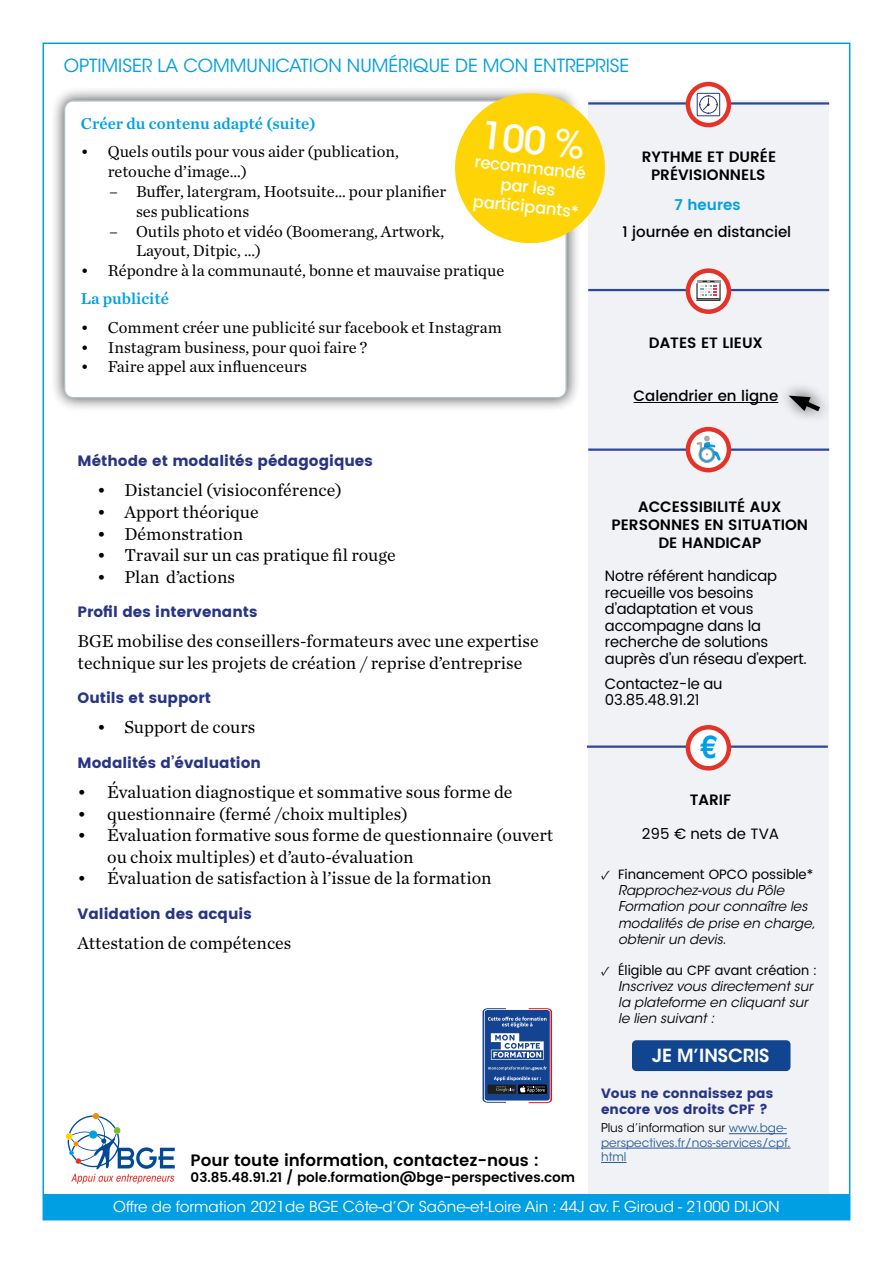
<style>
.page{position:relative;width:893px;height:1263px;background:#fff}
.page>*{position:absolute;margin:0;border:0;box-sizing:border-box;transform-origin:0 0}
.t1{font:500 37.5px "ITC Avant Garde Std";color:#fff}
.t2{font:600 30px "ITC Avant Garde Std";color:#009fe3}
.t3{font:18px/21.6px "Chronicle Text G1";color:#000}
.t4{font:18px "ITC Avant Garde Std";color:#009fe3}
.t5{font:600 18px "ITC Avant Garde Std";color:#fff}
.t6{font:16.5px/19.8px "Chronicle Text G1";color:#000}
.t7{font:16.5px "Chronicle Text G1 Semi";color:#009fe3}
.t8{font:600 16.5px "Poppins";color:#000}
.t9{font:500 16.5px/19.5px "Poppins";color:#fff;text-align:center}
.t10{font:15px/16.5px "Poppins";letter-spacing:-.01em;color:#000}
.t11{font:15px "Poppins";color:#283583}
.t12{font:600 15px/18px "Poppins";color:#000;text-align:center}
.t13{font:15px "ITC Avant Garde Std";color:#fff}
.t14{font:500 15px "Poppins";color:#000}
.t15{font:600 15px "Poppins";color:#009fe3}
.t16{font:italic 13.5px/16.2px "ITC Avant Garde Std";color:#000}
.t17{font:600 13.5px "Poppins";color:#000}
.t18{font:13.5px/16.2px "Poppins";color:#283583}
.t19{font:13.5px "Poppins";color:#000;scale:.96 1}
.t20{font:13.5px "Poppins";color:#000}
.t21{font:12px/14.4px "ITC Avant Garde Std";color:#275b9b}
.s1{font-family:"Minion Pro"}
.s2{color:#000}
</style>
<div class="page">
<div style="left:43px;top:1194px;width:807px;height:25px;background:#009ee3"></div>
<div style="left:66px;top:1133px;width:6px;height:7px;background:#ffd400;border-radius:50%"></div>
<svg style="left:68px;top:1113px;width:107px;height:71px"></svg>
<div style="left:588px;top:100px;width:241px;height:1094px;background:#f0f2f5"></div>
<hr style="left:588px;top:102px;width:241px;height:3px;background:#2e479e">
<svg style="left:688px;top:84px;width:41px;height:41px"></svg>
<div style="left:686px;top:82px;width:45px;height:45px;border:4px solid #e63329;border-radius:50%"></div>
<svg style="left:697px;top:93px;width:23px;height:23px"></svg>
<hr style="left:588px;top:289px;width:241px;height:2px;background:#2e479e">
<svg style="left:688px;top:271px;width:41px;height:41px"></svg>
<div style="left:686px;top:268px;width:45px;height:46px;border:4px solid #e63329;border-radius:50%"></div>
<hr style="left:697px;top:280px;width:23px;height:3px;background:#9d9d9c">
<svg style="left:696px;top:281px;width:24px;height:20px"></svg>
<hr style="left:588px;top:448px;width:241px;height:3px;background:#2e479e">
<svg style="left:688px;top:429px;width:41px;height:41px"></svg>
<div style="left:686px;top:427px;width:45px;height:45px;border:4px solid #e63329;border-radius:50%"></div>
<svg style="left:696px;top:436px;width:25px;height:27px"></svg>
<hr style="left:587px;top:745px;width:241px;height:3px;background:#2e479e">
<div style="left:688px;top:727px;width:41px;height:41px;background:#fff;border-radius:50%"></div>
<div style="left:686px;top:725px;width:45px;height:45px;border:4px solid #e63329;border-radius:50%"></div>
<div style="left:50px;top:86px;width:531px;height:327px;background:#000;opacity:.75"></div>
<div style="left:65px;top:101px;width:501px;height:297px;background:#fff;border-radius:9px"></div>
<div style="left:64px;top:100px;width:503px;height:298px;border:2px solid #b0bfc4;border-radius:9px"></div>
<hr style="left:634px;top:402px;width:144px;height:1px;background:#000">
<div style="left:777px;top:382px;width:55px;height:42px;background:#000;opacity:.75"></div>
<svg style="left:789px;top:395px;width:36px;height:20px"></svg>
<svg style="left:482px;top:1008px;width:70px;height:95px;background:#4b669c"></svg>
<hr style="left:729px;top:1133px;width:58px;height:1px;background:#275b9b">
<hr style="left:601px;top:1148px;width:190px;height:1px;background:#275b9b">
<svg style="left:601px;top:1162px;width:26px;height:1px"></svg>
<div style="left:632px;top:1040px;width:158px;height:31px;background:#11458f;border-radius:4px"></div>
<svg style="left:453px;top:91px;width:154px;height:154px"></svg>
<p class="t4" style="left:64px;top:54px;width:567px">OPTIMISER LA COMMUNICATION NUMÉRIQUE DE MON ENTREPRISE</p>
<p class="t7" style="left:81px;top:111px;width:236px">Créer du contenu adapté (suite)</p>
<p class="t6" style="left:108px;top:141px;width:293px;text-indent:-27px">• Quels outils pour vous aider (publication, retouche d’image…)</p>
<p class="t6" style="left:136px;top:181px;width:312px;text-indent:-27px">– Buffer, latergram, Hootsuite… pour planifier ses publications</p>
<p class="t6" style="left:136px;top:220px;width:310px;text-indent:-27px">– Outils photo et vidéo (Boomerang, Artwork,<br>Layout, Ditpic, …)</p>
<p class="t6" style="left:81px;top:260px;width:425px">• Répondre à la communauté, bonne et mauvaise pratique</p>
<p class="t7" style="left:81px;top:286px;width:90px">La publicité</p>
<p class="t6" style="left:81px;top:316px;width:423px">• Comment créer une publicité sur facebook et Instagram</p>
<p class="t6" style="left:81px;top:336px;width:288px">• Instagram business, pour quoi faire ?</p>
<p class="t6" style="left:81px;top:356px;width:228px">• Faire appel aux influenceurs</p>
<h1 class="t1" style="left:484px;top:112px;width:105px;rotate:6deg">100 %</h1>
<p class="t9" style="left:476px;top:152px;width:113px;rotate:6deg">recommandé par les participants*</p>
<p class="t12" style="left:642px;top:148px;width:136px">RYTHME ET DURÉE<br>PRÉVISIONNELS</p>
<p class="t15" style="left:675px;top:194px;width:68px">7 heures</p>
<p class="t14" style="left:622px;top:220px;width:170px">1 journée en distanciel</p>
<p class="t12" style="left:649px;top:334px;width:116px">DATES ET LIEUX</p>
<p class="t14" style="left:634px;top:384px;width:146px">Calendrier en ligne</p>
<p class="t11" style="left:78px;top:452px;width:297px">Méthode et modalités pédagogiques</p>
<p class="t3" style="left:97px;top:479px;width:246px">• Distanciel (visioconférence)</p>
<p class="t3" style="left:97px;top:500px;width:163px">• Apport théorique</p>
<p class="t3" style="left:97px;top:522px;width:147px">• Démonstration</p>
<p class="t3" style="left:97px;top:543px;width:300px">• Travail sur un cas pratique fil rouge</p>
<p class="t3" style="left:97px;top:565px;width:139px">• Plan d’actions</p>
<p class="t11" style="left:78px;top:603px;width:181px">Profil des intervenants</p>
<p class="t3" style="left:78px;top:629px;width:463px">BGE mobilise des conseillers-formateurs avec une expertise technique sur les projets de création / reprise d’entreprise</p>
<p class="t11" style="left:78px;top:689px;width:135px">Outils et support</p>
<p class="t3" style="left:97px;top:716px;width:159px">• Support de cours</p>
<p class="t11" style="left:78px;top:754px;width:185px">Modalités d’évaluation</p>
<p class="t3" style="left:78px;top:780px;width:437px">• Évaluation diagnostique et sommative sous forme de</p>
<p class="t3" style="left:78px;top:802px;width:332px">• questionnaire (fermé /choix multiples)</p>
<p class="t3" style="left:107px;top:823px;width:448px;text-indent:-30px">• Évaluation formative sous forme de questionnaire (ouvert ou choix multiples) et d’auto-évaluation</p>
<p class="t3" style="left:78px;top:866px;width:416px">• Évaluation de satisfaction à l’issue de la formation</p>
<p class="t11" style="left:78px;top:905px;width:176px">Validation des acquis</p>
<p class="t3" style="left:78px;top:931px;width:215px">Attestation de compétences</p>
<p class="t8" style="left:191px;top:1147px;width:350px">Pour toute information, contactez-nous :</p>
<p class="t17" style="left:191px;top:1167px;width:386px">03.85.48.91.21 / pole.formation@bge-perspectives.com</p>
<p class="t12" style="left:611px;top:498px;width:198px">ACCESSIBILITÉ AUX<br>PERSONNES EN SITUATION<br>DE HANDICAP</p>
<p class="t10" style="left:605px;top:568px;width:203px">Notre référent handicap recueille vos besoins d’adaptation et vous accompagne dans la recherche de solutions auprès d’un réseau d’expert.</p>
<p class="t10" style="left:605px;top:675px;width:119px">Contactez-le au<br>03.85.48.91.21</p>
<h2 class="t2" style="left:700px;top:728px;width:18px">€</h2>
<p class="t12" style="left:690px;top:791px;width:43px">TARIF</p>
<p class="t10" style="left:642px;top:826px;width:139px">295 € nets de TVA</p>
<p class="t20" style="left:601px;top:864px;width:214px"><span class="s1">✓</span> Financement OPCO possible*</p>
<p class="t16" style="left:618px;top:882px;width:199px">Rapprochez-vous du Pôle<br>Formation pour connaître les modalités de prise en charge, obtenir un devis.</p>
<p class="t19" style="left:601px;top:960px;width:226px"><span class="s1">✓</span> Éligible au CPF avant création :</p>
<p class="t16" style="left:618px;top:978px;width:196px">Inscrivez vous directement sur la plateforme en cliquant sur le lien suivant :</p>
<p class="t5" style="left:652px;top:1044px;width:119px">JE M’INSCRIS</p>
<p class="t18" style="left:601px;top:1085px;width:174px">Vous ne connaissez pas encore vos droits CPF ?</p>
<p class="t21" style="left:601px;top:1121px;width:191px"><span class="s2">Plus d’information sur</span> www.bge&shy;perspectives.fr/nos-services/cpf. html</p>
<p class="t13" style="left:113px;top:1198px;width:668px">Offre de formation 2021de BGE Côte-d’Or Saône-et-Loire Ain : 44J av. F. Giroud - 21000 DIJON</p>
</div>
